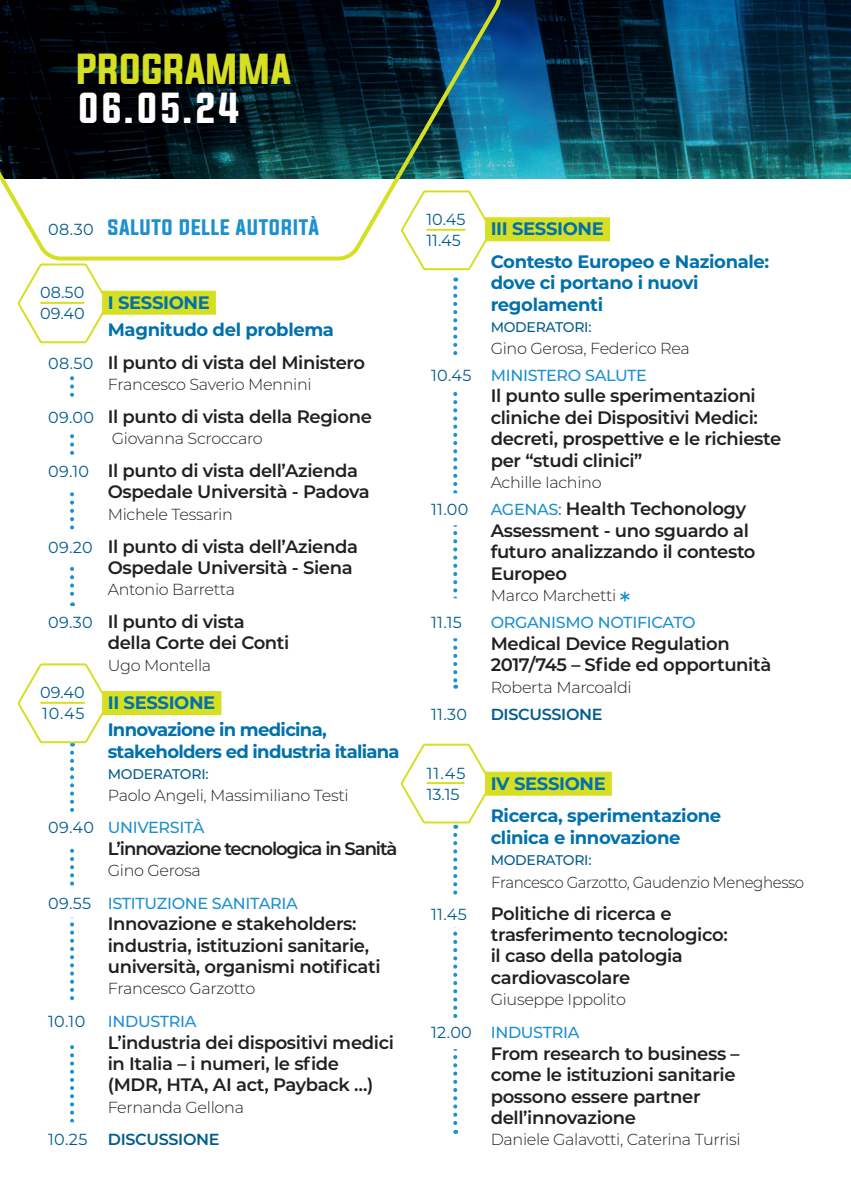
<style>
.page{position:relative;width:851px;height:1191px;background:#fff}
.page>*{position:absolute;margin:0;border:0;box-sizing:border-box;transform-origin:0 0}
.t1{font:36.6px/39.6px "Evogria";color:#d6df21}
.t2{font:19px "Evogria";letter-spacing:.03em;color:#1d90d0}
.t3{font:600 18px/21.4px "Montserrat";letter-spacing:-.02em;color:#231f20}
.t4{font:700 18px/32.6px "Montserrat";letter-spacing:-.02em;color:#0071ad}
.t5{font:700 18px/27px "Montserrat";letter-spacing:-.04em;color:#0071ad}
.t6{font:600 18px "Montserrat";letter-spacing:-.06em;color:#231f20}
.t7{font:300 16px/32.8px "Montserrat";letter-spacing:-.02em;color:#231f20}
.t8{font:16px/21px "Montserrat";color:#015c8d}
.t9{font:500 16px/32.8px "Montserrat";letter-spacing:-.02em;color:#1d90d0}
.t10{font:300 16px "Montserrat";letter-spacing:-.02em;color:#231f20;scale:.94 1}
.t11{font:600 16px "Montserrat";letter-spacing:-.02em;color:#015c8d}
.t12{font:500 14px "Montserrat";letter-spacing:-.02em;color:#015c8d}
.s1{color:#fff}
.s2{font-family:"Montserrat";font-size:16px;color:#015c8d}
.s3{font-weight:400;font-size:16px;color:#015c8d}
.s4{font-weight:400;color:#015c8d}
.s5{font-weight:500;color:#1d90d0}
.s6{font-weight:300;color:#231f20}
.s7{font-weight:600;color:#015c8d}
.s8{font-weight:500;font-size:16px;color:#1d90d0}
.s9{font-weight:500;font-size:26px;color:#1d90d0}
</style>
<div class="page">
<svg style="left:453px;top:835px;width:4px;height:298px"></svg>
<svg style="left:453px;top:287px;width:4px;height:401px"></svg>
<svg style="left:70px;top:752px;width:4px;height:370px"></svg>
<svg style="left:70px;top:376px;width:4px;height:230px"></svg>
<img style="left:505px;top:0;width:345px;height:179px">
<div style="left:102px;top:291px;width:114px;height:24px;background:#d6df21"></div>
<div style="left:48px;top:400px;width:46px;height:30px;background:#fff"></div>
<div style="left:48px;top:456px;width:31px;height:34px;background:#fff"></div>
<div style="left:48px;top:531px;width:34px;height:34px;background:#fff"></div>
<div style="left:102px;top:691px;width:119px;height:24px;background:#d6df21"></div>
<div style="left:48px;top:813px;width:46px;height:32px;background:#fff"></div>
<div style="left:48px;top:887px;width:43px;height:30px;background:#fff"></div>
<div style="left:48px;top:1001px;width:38px;height:40px;background:#fff"></div>
<div style="left:485px;top:217px;width:125px;height:24px;background:#d6df21"></div>
<div style="left:431px;top:358px;width:40px;height:33px;background:#fff"></div>
<div style="left:431px;top:493px;width:37px;height:32px;background:#fff"></div>
<div style="left:431px;top:598px;width:31px;height:40px;background:#fff"></div>
<div style="left:485px;top:771px;width:126px;height:24px;background:#d6df21"></div>
<div style="left:431px;top:895px;width:36px;height:32px;background:#fff"></div>
<div style="left:431px;top:1019px;width:41px;height:30px;background:#fff"></div>
<svg style="left:17px;top:263px;width:94px;height:81px"></svg>
<svg style="left:17px;top:663px;width:94px;height:83px"></svg>
<svg style="left:419px;top:262px;width:56px;height:9px"></svg>
<svg style="left:400px;top:743px;width:93px;height:86px"></svg>
<svg style="left:0;top:0;width:505px;height:262px"></svg>
<p class="t1" style="left:77px;top:51px;width:216px">PROGRAMMA<br><span class="s1">06.05.24</span></p>
<p class="t2" style="left:48px;top:214px;width:273px"><span class="s2">08.30</span> SALUTO DELLE AUTORITÀ</p>
<p class="t8" style="left:40px;top:282px;width:46px">08.50<br>09.40</p>
<p class="t4" style="left:108px;top:288px;width:228px;line-height:27px">I SESSIONE<br>Magnitudo del problema</p>
<p class="t3" style="left:48px;top:351px;width:318px"><span class="s3">08.50</span> Il punto di vista del Ministero</p>
<p class="t7" style="left:108px;top:367px;width:205px">Francesco Saverio Mennini</p>
<p class="t3" style="left:48px;top:405px;width:325px"><span class="s3">09.00</span> Il punto di vista della Regione</p>
<p class="t7" style="left:112px;top:421px;width:152px">Giovanna Scroccaro</p>
<p class="t3" style="left:108px;top:459px;width:263px;text-indent:-60px"><span class="s3">09.10</span> Il punto di vista dell’Azienda<br>Ospedale Università - Padova</p>
<p class="t7" style="left:108px;top:497px;width:126px">Michele Tessarin</p>
<p class="t3" style="left:48px;top:534px;width:311px;text-align:right"><span class="s3">09.20</span> Il punto di vista dell’Azienda<br>Ospedale Università - Siena</p>
<p class="t7" style="left:108px;top:573px;width:129px">Antonio Barretta</p>
<p class="t3" style="left:108px;top:610px;width:183px;text-indent:-60px"><span class="s3">09.30</span> Il punto di vista della Corte dei Conti</p>
<p class="t7" style="left:108px;top:648px;width:105px">Ugo Montella</p>
<p class="t5" style="left:108px;top:688px;width:220px">II SESSIONE<br>Innovazione in medicina,</p>
<p class="t5" style="left:108px;top:737px;width:293px">stakeholders ed industria italiana</p>
<p class="t12" style="left:108px;top:764px;width:102px">MODERATORI:</p>
<p class="t7" style="left:48px;top:778px;width:302px;text-indent:60px">Paolo Angeli, Massimiliano Testi<br><span class="s4">09.40</span> <span class="s5">UNIVERSITÀ</span></p>
<p class="t6" style="left:108px;top:835px;width:291px">L’innovazione tecnologica in Sanità</p>
<p class="t9" style="left:48px;top:853px;width:251px;text-indent:60px"><span class="s6">Gino Gerosa<br></span><span class="s4">09.55</span> ISTITUZIONE SANITARIA</p>
<p class="t3" style="left:108px;top:912px;width:274px">Innovazione e stakeholders: industria, istituzioni sanitarie, università, organismi notificati</p>
<p class="t7" style="left:48px;top:971px;width:208px;text-indent:60px">Francesco Garzotto<br><span class="s4">10.10</span> <span class="s5">INDUSTRIA</span></p>
<p class="t3" style="left:108px;top:1030px;width:288px">L’industria dei dispositivi medici in Italia – i numeri, le sfide (MDR, HTA, AI act, Payback …)</p>
<p class="t7" style="left:48px;top:1090px;width:197px;text-indent:60px">Fernanda Gellona<br><span class="s4">10.25</span> <span class="s7">DISCUSSIONE</span></p>
<p class="t8" style="left:40px;top:681px;width:46px">09.40<br>10.45</p>
<p class="t8" style="left:426px;top:209px;width:40px">10.45<br>11.45</p>
<p class="t4" style="left:490px;top:212px;width:280px">III SESSIONE<br>Contesto Europeo e Nazionale:</p>
<p class="t4" style="left:490px;top:271px;width:209px;line-height:21.4px">dove ci portano i nuovi regolamenti</p>
<p class="t12" style="left:490px;top:317px;width:102px">MODERATORI:</p>
<p class="t7" style="left:431px;top:334px;width:260px;line-height:27.2px;text-indent:60px">Gino Gerosa, Federico Rea<br><span class="s4">10.45</span> <span class="s5">MINISTERO SALUTE</span></p>
<p class="t3" style="left:490px;top:384px;width:292px">Il punto sulle sperimentazioni cliniche dei Dispositivi Medici: decreti, prospettive e le richieste per “studi clinici”</p>
<p class="t7" style="left:490px;top:465px;width:112px">Achille Iachino</p>
<p class="t3" style="left:490px;top:497px;width:266px;text-indent:-60px"><span class="s3">11.00</span> <span class="s8">AGENAS:</span> Health Techonology<br>Assessment - uno sguardo al futuro analizzando il contesto<br>Europeo</p>
<p class="t7" style="left:490px;top:578px;width:141px">Marco Marchetti <span class="s9">*</span></p>
<p class="t8" style="left:431px;top:611px;width:32px">11.15</p>
<p class="t9" style="left:490px;top:605px;width:206px">ORGANISMO NOTIFICATO</p>
<p class="t3" style="left:490px;top:632px;width:282px">Medical Device Regulation<br>2017/745 – Sfide ed opportunità</p>
<p class="t7" style="left:490px;top:670px;width:142px">Roberta Marcoaldi</p>
<p class="t8" style="left:431px;top:703px;width:37px">11.30</p>
<p class="t11" style="left:490px;top:702px;width:113px">DISCUSSIONE</p>
<p class="t8" style="left:426px;top:762px;width:40px">11.45<br>13.15</p>
<p class="t4" style="left:490px;top:766px;width:232px">IV SESSIONE<br>Ricerca, sperimentazione</p>
<p class="t4" style="left:490px;top:820px;width:191px">clinica e innovazione</p>
<p class="t12" style="left:490px;top:850px;width:102px">MODERATORI:</p>
<p class="t10" style="left:491px;top:871px;width:334px">Francesco Garzotto, Gaudenzio Meneghesso</p>
<p class="t8" style="left:431px;top:902px;width:37px">11.45</p>
<p class="t3" style="left:490px;top:901px;width:238px">Politiche di ricerca e trasferimento tecnologico: il caso della patologia cardiovascolare</p>
<p class="t7" style="left:431px;top:982px;width:196px;text-indent:60px">Giuseppe Ippolito<br><span class="s4">12.00</span> <span class="s5">INDUSTRIA</span></p>
<p class="t3" style="left:490px;top:1041px;width:250px">From research to business – come le istituzioni sanitarie possono essere partner dell’innovazione</p>
<p class="t7" style="left:490px;top:1122px;width:251px">Daniele Galavotti, Caterina Turrisi</p>
</div>
